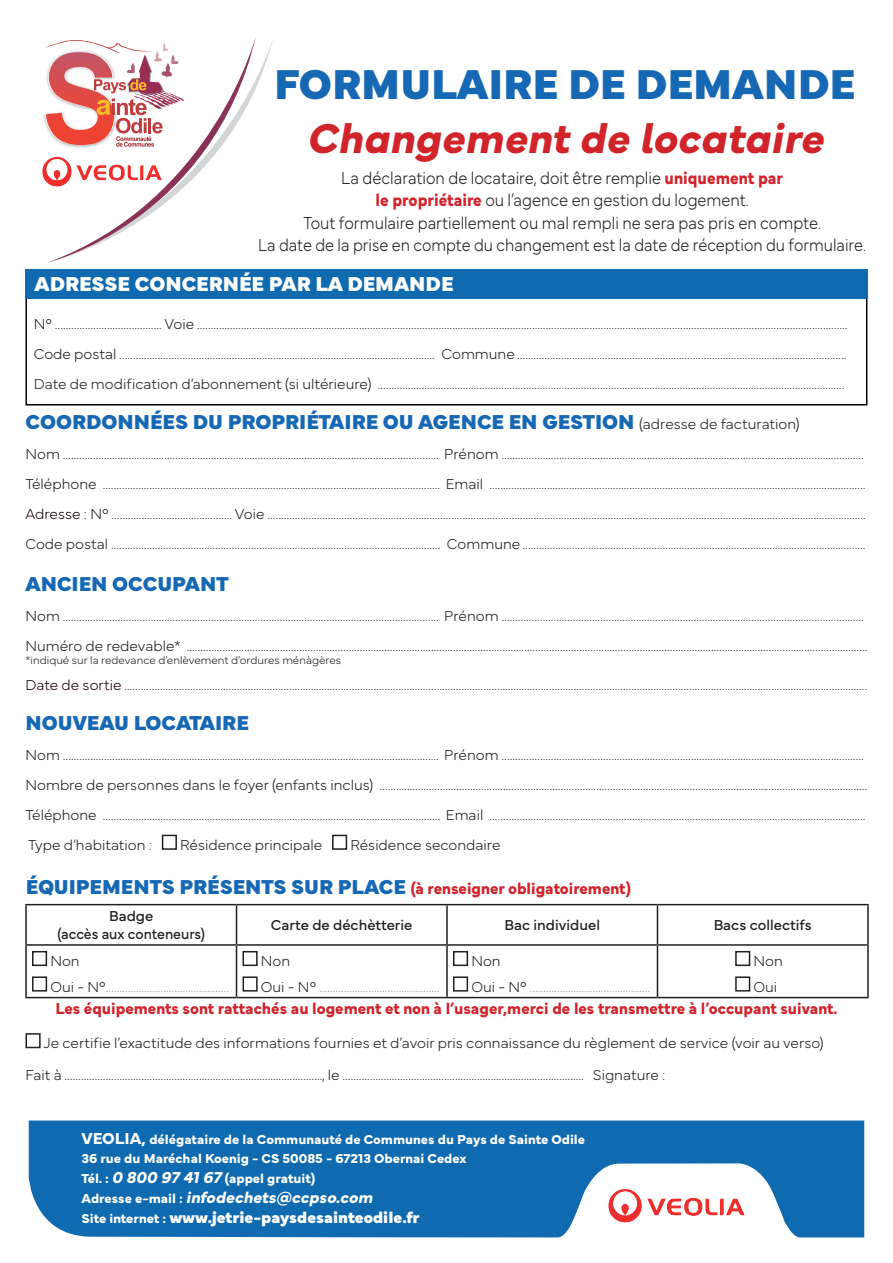
<style>
.page{position:relative;width:893px;height:1263px;background:#fff}
.page>*{position:absolute;margin:0;border:0;box-sizing:border-box;transform-origin:0 0}
.t1{font:italic 700 43.5px "Mundial";color:#d1232a}
.t2{font:900 43.5px "Mundial";color:#1768b4}
.t3{font:900 21px "Mundial";color:#1768b4}
.t4{font:900 21px "Mundial";color:#fff}
.t5{font:100 18px/22.5px "Mundial";color:#231f20;text-align:center;scale:.89 1}
.t6{font:700 16.5px "Mundial";color:#d1232a;scale:.95 1}
.t7{font:900 16.5px/19.8px "Mundial";color:#fff}
.t8{font:100 15px/30px "Mundial";color:#231f20}
.t9{font:100 15px/25.5px "Mundial";color:#939598}
.t10{font:15px/18px "Mundial";color:#231f20;text-align:center}
.t11{font:600 15px "Mundial";color:#fff}
.t12{font:700 13.5px/19.4px "Mundial";color:#fff}
.t13{font:100 11.4px "Mundial";color:#231f20}
.s1{font-weight:700;color:#d1232a}
.s2{font-weight:100;font-size:15px;color:#231f20}
.s3{color:#1c0503}
.s4{font-weight:900;font-size:21px;color:#1768b4}
.s5{color:#231f20}
.s6{font-size:16.5px}
.s7{font-style:italic;font-size:16.5px}
.s8{font-weight:700;font-size:13.5px}
.s9{font-weight:700;font-style:italic}
</style>
<div class="page">
<svg style="left:47px;top:37px;width:209px;height:226px"></svg>
<img style="left:42px;top:141px;width:121px;height:62px">
<svg style="left:29px;top:1120px;width:835px;height:118px;background:#367fba"></svg>
<div style="left:26px;top:269px;width:841px;height:136px;border:2px solid #020002"></div>
<div style="left:25px;top:269px;width:842px;height:30px;background:#106ab0"></div>
<hr style="left:25px;top:904px;width:211px;height:1px;background:#231f20">
<hr style="left:25px;top:905px;width:2px;height:39px;background:#231f20">
<hr style="left:236px;top:904px;width:211px;height:1px;background:#231f20">
<hr style="left:236px;top:905px;width:1px;height:39px;background:#231f20">
<hr style="left:447px;top:904px;width:210px;height:1px;background:#231f20">
<hr style="left:446px;top:905px;width:2px;height:39px;background:#231f20">
<hr style="left:657px;top:904px;width:212px;height:1px;background:#231f20">
<hr style="left:657px;top:905px;width:1px;height:39px;background:#231f20">
<hr style="left:867px;top:905px;width:2px;height:39px;background:#231f20">
<hr style="left:25px;top:944px;width:211px;height:2px;background:#231f20">
<hr style="left:25px;top:946px;width:2px;height:51px;background:#231f20">
<hr style="left:236px;top:944px;width:211px;height:2px;background:#231f20">
<hr style="left:236px;top:946px;width:1px;height:51px;background:#231f20">
<hr style="left:447px;top:944px;width:210px;height:2px;background:#231f20">
<hr style="left:446px;top:946px;width:2px;height:51px;background:#231f20">
<hr style="left:657px;top:944px;width:212px;height:2px;background:#231f20">
<hr style="left:657px;top:946px;width:1px;height:51px;background:#231f20">
<hr style="left:867px;top:946px;width:2px;height:51px;background:#231f20">
<hr style="left:25px;top:997px;width:211px;height:1px;background:#231f20">
<hr style="left:236px;top:997px;width:211px;height:1px;background:#231f20">
<hr style="left:447px;top:997px;width:210px;height:1px;background:#231f20">
<hr style="left:657px;top:997px;width:212px;height:1px;background:#231f20">
<div style="left:32px;top:951px;width:15px;height:15px;border:2px solid #231f20"></div>
<div style="left:32px;top:976px;width:15px;height:15px;border:2px solid #231f20"></div>
<div style="left:242px;top:951px;width:16px;height:15px;border:2px solid #231f20"></div>
<div style="left:242px;top:976px;width:16px;height:15px;border:2px solid #231f20"></div>
<div style="left:453px;top:951px;width:15px;height:15px;border:2px solid #231f20"></div>
<div style="left:453px;top:976px;width:15px;height:15px;border:2px solid #231f20"></div>
<div style="left:735px;top:951px;width:15px;height:15px;border:2px solid #231f20"></div>
<div style="left:735px;top:976px;width:15px;height:15px;border:2px solid #231f20"></div>
<div style="left:26px;top:1033px;width:15px;height:15px;border:2px solid #231f20"></div>
<div style="left:162px;top:835px;width:15px;height:15px;border:2px solid #231f20"></div>
<div style="left:332px;top:835px;width:15px;height:15px;border:2px solid #231f20"></div>
<h1 class="t2" style="left:274px;top:50px;width:583px">FORMULAIRE DE DEMANDE</h1>
<h1 class="t1" style="left:306px;top:104px;width:518px">Changement de locataire</h1>
<p class="t5" style="left:258px;top:165px;width:685px">La déclaration de locataire, doit être remplie <span class="s1">uniquement par<br>le propriétaire</span> ou l’agence en gestion du logement.<br>Tout formulaire partiellement ou mal rempli ne sera pas pris en compte.<br>La date de la prise en compte du changement est la date de réception du formulaire.</p>
<h2 class="t4" style="left:34px;top:267px;width:421px">ADRESSE CONCERNÉE PAR LA DEMANDE</h2>
<p class="t11" style="left:34px;top:282px;width:300px">ADRESSE CONCERNÉE PAR LA DEMANDE</p>
<p class="t8" style="left:34px;top:307px;width:815px;text-align:justify">N° ....................................... Voie .............................................................................................................................................................................................................................................<br>Code postal ................................................................................................................... Commune ........................................................................................................................<br>Date de modification d’abonnement (si ultérieure) ..........................................................................................................................................................................</p>
<h2 class="t3" style="left:25px;top:405px;width:776px">COORDONNÉES DU PROPRIÉTAIRE OU AGENCE EN GESTION <span class="s2">(adresse de facturation)</span></h2>
<p class="t8" style="left:25px;top:437px;width:842px">Nom ......................................................................................................................................... Prénom ....................................................................................................................................<br>Téléphone ........................................................................................................................... Email .........................................................................................................................................<br><span class="s3">Adresse :</span> N° ............................................ Voie ..........................................................................................................................................................................................................................<br>Code postal ........................................................................................................................ Commune .............................................................................................................................</p>
<h2 class="t3" style="left:25px;top:568px;width:205px">ANCIEN OCCUPANT</h2>
<p class="t8" style="left:25px;top:600px;width:844px">Nom ......................................................................................................................................... Prénom ....................................................................................................................................<br>Numéro de redevable* ........................................................................................................................................................................................................................................................</p>
<p class="t13" style="left:25px;top:651px;width:317px">*indiqué sur la redevance d’enlèvement d’ordures ménàgères</p>
<p class="t8" style="left:25px;top:669px;width:843px"><span class="s3">Date de sortie</span> ...............................................................................................................................................................................................................................................................................</p>
<h2 class="t3" style="left:25px;top:706px;width:225px">NOUVEAU LOCATAIRE</h2>
<p class="t8" style="left:25px;top:738px;width:843px">Nom ......................................................................................................................................... Prénom ....................................................................................................................................<br>Nombre de personnes dans le foyer (enfants inclus) ..................................................................................................................................................................................<br>Téléphone ........................................................................................................................... Email .........................................................................................................................................<br>Type d’habitation :</p>
<p class="t8" style="left:180px;top:828px;width:144px">Résidence principale</p>
<p class="t8" style="left:350px;top:828px;width:152px">Résidence secondaire</p>
<p class="t6" style="left:26px;top:875px;width:638px"><span class="s4">ÉQUIPEMENTS PRÉSENTS SUR PLACE</span> (à renseigner obligatoirement)</p>
<p class="t10" style="left:57px;top:905px;width:149px">Badge<br>(accès aux conteneurs)</p>
<p class="t10" style="left:271px;top:914px;width:143px">Carte de déchètterie</p>
<p class="t10" style="left:504px;top:914px;width:97px">Bac individuel</p>
<p class="t10" style="left:714px;top:914px;width:100px">Bacs collectifs</p>
<p class="t9" style="left:50px;top:947px;width:180px"><span class="s5">Non<br>Oui - N°</span>.............................................</p>
<p class="t9" style="left:261px;top:947px;width:180px"><span class="s5">Non<br>Oui - N°</span> ............................................</p>
<p class="t9" style="left:471px;top:947px;width:180px"><span class="s5">Non<br>Oui - N°</span> ............................................</p>
<p class="t8" style="left:754px;top:947px;width:31px;line-height:25.5px">Non<br>Oui</p>
<p class="t6" style="left:55px;top:996px;width:825px">Les équipements sont rattachés au logement et non à l’usager,merci de les transmettre à l’occupant suivant.</p>
<p class="t8" style="left:43px;top:1027px;width:782px">Je certifie l’exactitude des informations fournies et d’avoir pris connaissance du règlement de service (voir au verso)</p>
<p class="t8" style="left:26px;top:1059px;width:641px">Fait à .............................................................................................., le ........................................................................................ Signature :</p>
<p class="t12" style="left:81px;top:1129px;width:505px"><span class="s6">VEOLIA,</span> délégataire de la Communauté de Communes du Pays de Sainte Odile<br>36 rue du Maréchal Koenig - CS 50085 - 67213 Obernai Cedex<br>Tél. : <span class="s7">0 800 97 41 67</span> (appel gratuit)</p>
<p class="t7" style="left:81px;top:1186px;width:340px"><span class="s8">Adresse e-mail :</span> <span class="s9">infodechets@ccpso.com<br></span><span class="s8">Site internet :</span> www.jetrie-paysdesainteodile.fr</p>
</div>
